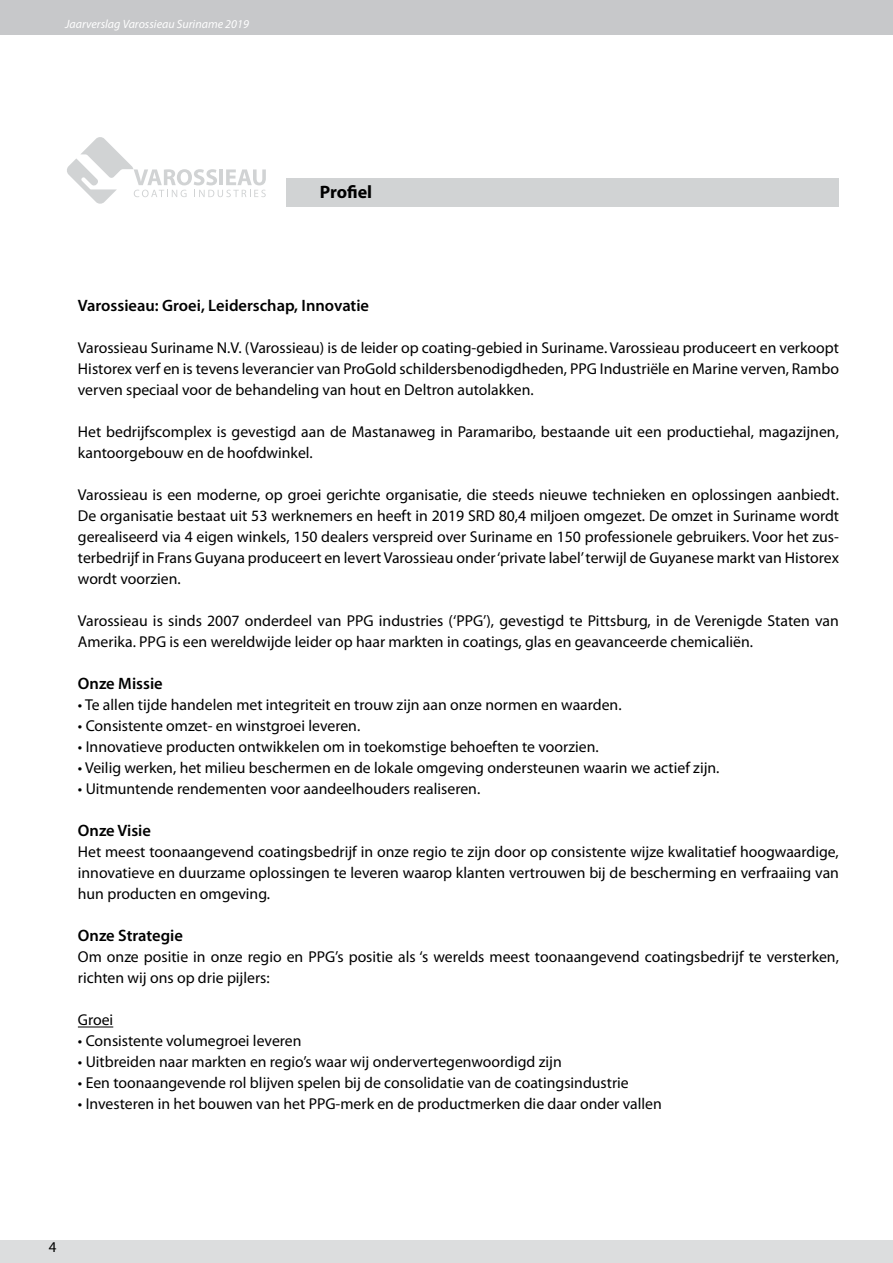
<style>
.page{position:relative;width:893px;height:1263px;background:#fff}
.page>*{position:absolute;margin:0;border:0;box-sizing:border-box;transform-origin:0 0}
.t1{font:700 18px "Myriad Pro";letter-spacing:-.005em;color:#000}
.t2{font:600 16.5px "Myriad Pro";color:#000}
.t3{font:15.75px/21px "Myriad Pro";color:#000;text-align:justify}
.t4{font:15px "Myriad Pro";color:#000}
.t5{font:italic 12px "Myriad Pro";color:#fff}
</style>
<div class="page">
<div style="left:0;top:1240px;width:893px;height:23px;background:#dcddde"></div>
<div style="left:0;top:0;width:893px;height:34px;background:#c7c8ca"></div>
<svg style="left:67px;top:137px;width:199px;height:67px"></svg>
<div style="left:286px;top:178px;width:552px;height:28px;background:#d1d3d4"></div>
<hr style="left:78px;top:1026px;width:35px;height:1px;background:#000">
<p class="t5" style="left:65px;top:16px;width:185px">Jaarverslag Varossieau Suriname 2019</p>
<p class="t1" style="left:320px;top:181px;width:54px">Profiel</p>
<p class="t2" style="left:78px;top:295px;width:293px">Varossieau: Groei, Leiderschap, Innovatie</p>
<p class="t3" style="left:78px;top:337px;width:763px">Varossieau Suriname N.V. (Varossieau) is de leider op coating-gebied in Suriname. Varossieau produceert en verkoopt Historex verf en is tevens leverancier van ProGold schildersbenodigdheden, PPG Industriële en Marine verven, Rambo verven speciaal voor de behandeling van hout en Deltron autolakken.</p>
<p class="t3" style="left:78px;top:421px;width:762px">Het bedrijfscomplex is gevestigd aan de Mastanaweg in Paramaribo, bestaande uit een productiehal, magazijnen, kantoorgebouw en de hoofdwinkel.</p>
<p class="t3" style="left:78px;top:484px;width:763px">Varossieau is een moderne, op groei gerichte organisatie, die steeds nieuwe technieken en oplossingen aanbiedt.<br>De organisatie bestaat uit 53 werknemers en heeft in 2019 SRD 80,4 miljoen omgezet. De omzet in Suriname wordt gerealiseerd via 4 eigen winkels, 150 dealers verspreid over Suriname en 150 professionele gebruikers. Voor het zus&shy;terbedrijf in Frans Guyana produceert en levert Varossieau onder ‘private label’ terwijl de Guyanese markt van Historex wordt voorzien.</p>
<p class="t3" style="left:78px;top:610px;width:762px">Varossieau is sinds 2007 onderdeel van PPG industries (‘PPG’), gevestigd te Pittsburg, in de Verenigde Staten van<br>Amerika. PPG is een wereldwijde leider op haar markten in coatings, glas en geavanceerde chemicaliën.</p>
<p class="t2" style="left:78px;top:673px;width:86px">Onze Missie</p>
<p class="t3" style="left:78px;top:694px;width:545px">• Te allen tijde handelen met integriteit en trouw zijn aan onze normen en waarden.</p>
<p class="t3" style="left:78px;top:715px;width:284px">• Consistente omzet- en winstgroei leveren.</p>
<p class="t3" style="left:78px;top:736px;width:522px">• Innovatieve producten ontwikkelen om in toekomstige behoeften te voorzien.</p>
<p class="t3" style="left:78px;top:757px;width:643px">• Veilig werken, het milieu beschermen en de lokale omgeving ondersteunen waarin we actief zijn.</p>
<p class="t3" style="left:78px;top:778px;width:404px">• Uitmuntende rendementen voor aandeelhouders realiseren.</p>
<p class="t2" style="left:78px;top:820px;width:75px">Onze Visie</p>
<p class="t3" style="left:78px;top:841px;width:763px">Het meest toonaangevend coatingsbedrijf in onze regio te zijn door op consistente wijze kwalitatief hoogwaardige, innovatieve en duurzame oplossingen te leveren waarop klanten vertrouwen bij de bescherming en verfraaiing van hun producten en omgeving.</p>
<p class="t2" style="left:78px;top:925px;width:106px">Onze Strategie</p>
<p class="t3" style="left:78px;top:946px;width:762px">Om onze positie in onze regio en PPG’s positie als ‘s werelds meest toonaangevend coatingsbedrijf te versterken, richten wij ons op drie pijlers:</p>
<p class="t3" style="left:78px;top:1009px;width:37px">Groei</p>
<p class="t3" style="left:78px;top:1030px;width:225px">• Consistente volumegroei leveren</p>
<p class="t3" style="left:78px;top:1051px;width:485px">• Uitbreiden naar markten en regio’s waar wij ondervertegenwoordigd zijn</p>
<p class="t3" style="left:78px;top:1072px;width:552px">• Een toonaangevende rol blijven spelen bij de consolidatie van de coatingsindustrie</p>
<p class="t3" style="left:78px;top:1093px;width:585px">• Investeren in het bouwen van het PPG-merk en de productmerken die daar onder vallen</p>
<p class="t4" style="left:49px;top:1238px;width:9px">4</p>
</div>
